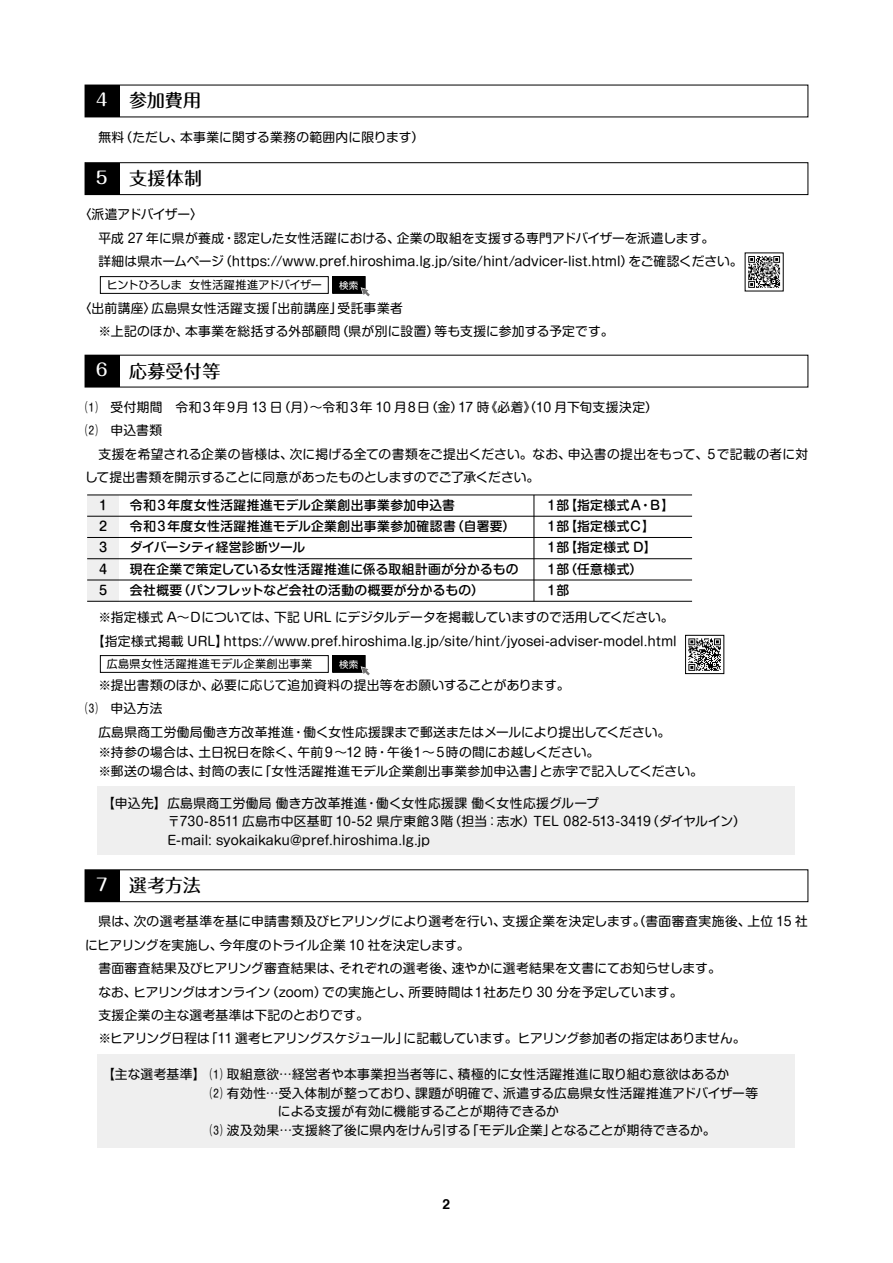
<style>
.page{position:relative;width:893px;height:1263px;background:#fff}
.page>*{position:absolute;margin:0;border:0;box-sizing:border-box;transform-origin:0 0}
.t1{font:500 18px "Maru Fo Pro";letter-spacing:.015em;color:#000}
.t2{font:700 13.8px "Helvetica";color:#000}
.t3{font:12.75px/23.4px "Shin M Go Pr 6 N";letter-spacing:.01em;color:#000}
.t4{font:500 12.75px/21.3px "Shin M Go Pr 6 N";letter-spacing:.025em;color:#000}
.t5{font:12.75px/23.4px "Shin M Go Pr 6 N";letter-spacing:-.015em;color:#000}
.t6{font:12.75px "Shin M Go Pr 6 N";letter-spacing:-.02em;color:#000}
.t7{font:11.1px "Shin M Go Pr 6 N";letter-spacing:-.02em;color:#000}
.t8{font:11.1px "Shin M Go Pr 6 N";letter-spacing:.025em;color:#000}
.t9{font:9.45px "Shin M Go Pr 6 N";color:#fff}
.s1{font-size:16.95px;color:#fff}
</style>
<div class="page">
<div style="left:85px;top:85px;width:34px;height:32px;background:#000"></div>
<div style="left:85px;top:870px;width:34px;height:32px;background:#000"></div>
<div style="left:85px;top:869px;width:723px;height:33px;border:1px solid #000"></div>
<div style="left:98px;top:1054px;width:697px;height:94px;background:#efefef"></div>
<div style="left:85px;top:355px;width:34px;height:32px;background:#000"></div>
<div style="left:100px;top:655px;width:229px;height:18px;border:1px solid #000"></div>
<div style="left:333px;top:656px;width:32px;height:16px;background:#000"></div>
<div style="left:332px;top:655px;width:33px;height:18px;border:1px solid #000"></div>
<svg style="left:360px;top:665px;width:10px;height:11px"></svg>
<div style="left:87px;top:495px;width:32px;height:106px;background:#efefef"></div>
<hr style="left:87px;top:601px;width:605px;height:1px;background:#000">
<hr style="left:87px;top:495px;width:605px;height:1px;background:#000">
<hr style="left:87px;top:516px;width:605px;height:1px;background:#000">
<hr style="left:87px;top:537px;width:605px;height:1px;background:#000">
<hr style="left:87px;top:558px;width:605px;height:1px;background:#000">
<hr style="left:87px;top:580px;width:605px;height:1px;background:#000">
<hr style="left:534px;top:495px;width:1px;height:106px;background:#000">
<div style="left:98px;top:786px;width:697px;height:68px;background:#efefef"></div>
<div style="left:685px;top:635px;width:39px;height:39px;border:1px solid #000"></div>
<svg style="left:688px;top:638px;width:33px;height:33px"></svg>
<div style="left:85px;top:163px;width:34px;height:32px;background:#000"></div>
<div style="left:85px;top:162px;width:723px;height:33px;border:1px solid #000"></div>
<div style="left:100px;top:276px;width:229px;height:18px;border:1px solid #000"></div>
<div style="left:333px;top:277px;width:32px;height:16px;background:#000"></div>
<div style="left:332px;top:276px;width:33px;height:18px;border:1px solid #000"></div>
<svg style="left:360px;top:286px;width:10px;height:11px"></svg>
<svg style="left:748px;top:256px;width:32px;height:32px"></svg>
<h1 class="t1" style="left:96px;top:86px;width:107px"><span class="s1">4</span> 参加費用</h1>
<p class="t3" style="left:98px;top:125px;width:328px">無料（ただし、本事業に関する業務の範囲内に限ります）</p>
<h1 class="t1" style="left:96px;top:164px;width:108px"><span class="s1">5</span> 支援体制</h1>
<p class="t3" style="left:98px;top:202px;width:646px;text-indent:-20px">〈派遣アドバイザー〉<br>平成 27 年に県が養成・認定した女性活躍における、企業の取組を支援する専門アドバイザーを派遣します。<br>詳細は県ホームページ（https://www.pref.hiroshima.lg.jp/site/hint/advicer-list.html）をご確認ください。</p>
<p class="t3" style="left:98px;top:296px;width:517px;text-indent:-20px">〈出前講座〉広島県女性活躍支援「出前講座」受託事業者<br>※上記のほか、本事業を総括する外部顧問（県が別に設置）等も支援に参加する予定です。</p>
<p class="t7" style="left:107px;top:276px;width:217px">ヒントひろしま 女性活躍推進アドバイザー</p>
<p class="t9" style="left:339px;top:277px;width:21px">検索</p>
<h1 class="t1" style="left:96px;top:356px;width:126px"><span class="s1">6</span> 応募受付等</h1>
<p class="t5" style="left:85px;top:395px;width:574px">⑴　受付期間　令和３年９月 13 日（月）～令和３年 10 月８日（金）17 時《必着》（10 月下旬支援決定）<br>⑵　申込書類</p>
<p class="t3" style="left:85px;top:441px;width:725px;text-indent:13px">支援を希望される企業の皆様は、次に掲げる全ての書類をご提出ください。なお、申込書の提出をもって、５で記載の者に対して提出書類を開示することに同意があったものとしますのでご了承ください。</p>
<p class="t4" style="left:97px;top:494px;width:14px;text-align:justify">１<br>２<br>３<br>４<br>５</p>
<p class="t4" style="left:130px;top:494px;width:390px">令和３年度女性活躍推進モデル企業創出事業参加申込書<br>令和３年度女性活躍推進モデル企業創出事業参加確認書（自署要）ダイバーシティ経営診断ツール<br>現在企業で策定している女性活躍推進に係る取組計画が分かるもの会社概要（パンフレットなど会社の活動の概要が分かるもの）</p>
<p class="t4" style="left:545px;top:494px;width:130px">１部【指定様式Ａ・Ｂ】<br>１部【指定様式Ｃ】<br>１部【指定様式 D】<br>１部（任意様式）<br>１部</p>
<p class="t3" style="left:92px;top:605px;width:586px;text-align:center">※指定様式 A～Ｄについては、下記 URL にデジタルデータを掲載していますので活用してください。【指定様式掲載 URL】https://www.pref.hiroshima.lg.jp/site/hint/jyosei-adviser-model.html</p>
<p class="t3" style="left:85px;top:673px;width:486px;text-indent:13px">※提出書類のほか、必要に応じて追加資料の提出等をお願いすることがあります。<br>⑶　申込方法</p>
<p class="t3" style="left:98px;top:721px;width:573px;line-height:20.7px">広島県商工労働局働き方改革推進・働く女性応援課まで郵送またはメールにより提出してください。※持参の場合は、土日祝日を除く、午前９～12 時・午後１～５時の間にお越しください。</p>
<p class="t3" style="left:98px;top:759px;width:606px">※郵送の場合は、封筒の表に「女性活躍推進モデル企業創出事業参加申込書」と赤字で記入してください。</p>
<p class="t8" style="left:107px;top:655px;width:207px">広島県女性活躍推進モデル企業創出事業</p>
<p class="t9" style="left:339px;top:656px;width:21px">検索</p>
<p class="t3" style="left:167px;top:793px;width:580px;line-height:18.6px;text-indent:-65px">【申込先】広島県商工労働局 働き方改革推進・働く女性応援課 働く女性応援グループ<br>〒730-8511 広島市中区基町 10-52 県庁東館３階（担当：志水）TEL 082-513-3419（ダイヤルイン）<br>E-mail: syokaikaku@pref.hiroshima.lg.jp</p>
<h1 class="t1" style="left:96px;top:871px;width:107px"><span class="s1">7</span> 選考方法</h1>
<p class="t3" style="left:98px;top:909px;width:711px">県は、次の選考基準を基に申請書類及びヒアリングにより選考を行い、支援企業を決定します。（書面審査実施後、上位 15 社</p>
<p class="t5" style="left:85px;top:933px;width:386px">にヒアリングを実施し、今年度のトライル企業 10 社を決定します。</p>
<p class="t3" style="left:98px;top:956px;width:624px">書面審査結果及びヒアリング審査結果は、それぞれの選考後、速やかに選考結果を文書にてお知らせします。</p>
<p class="t3" style="left:98px;top:979px;width:586px">なお、ヒアリングはオンライン（zoom）での実施とし、所要時間は１社あたり 30 分を予定しています。</p>
<p class="t3" style="left:98px;top:1003px;width:272px">支援企業の主な選考基準は下記のとおりです。</p>
<p class="t6" style="left:98px;top:1028px;width:649px">※ヒアリング日程は「11 選考ヒアリングスケジュール」に記載しています。ヒアリング参加者の指定はありません。</p>
<p class="t3" style="left:102px;top:1062px;width:629px">【主な選考基準】 ⑴ 取組意欲…経営者や本事業担当者等に、積極的に女性活躍推進に取り組む意欲はあるか</p>
<p class="t3" style="left:210px;top:1081px;width:550px">⑵ 有効性…受入体制が整っており、課題が明確で、派遣する広島県女性活躍推進アドバイザー等</p>
<p class="t3" style="left:214px;top:1099px;width:346px">　　　　　による支援が有効に機能することが期待できるか</p>
<p class="t3" style="left:210px;top:1118px;width:507px">⑶ 波及効果…支援終了後に県内をけん引する「モデル企業」となることが期待できるか。</p>
<p class="t2" style="left:443px;top:1193px;width:9px">2</p>
</div>
